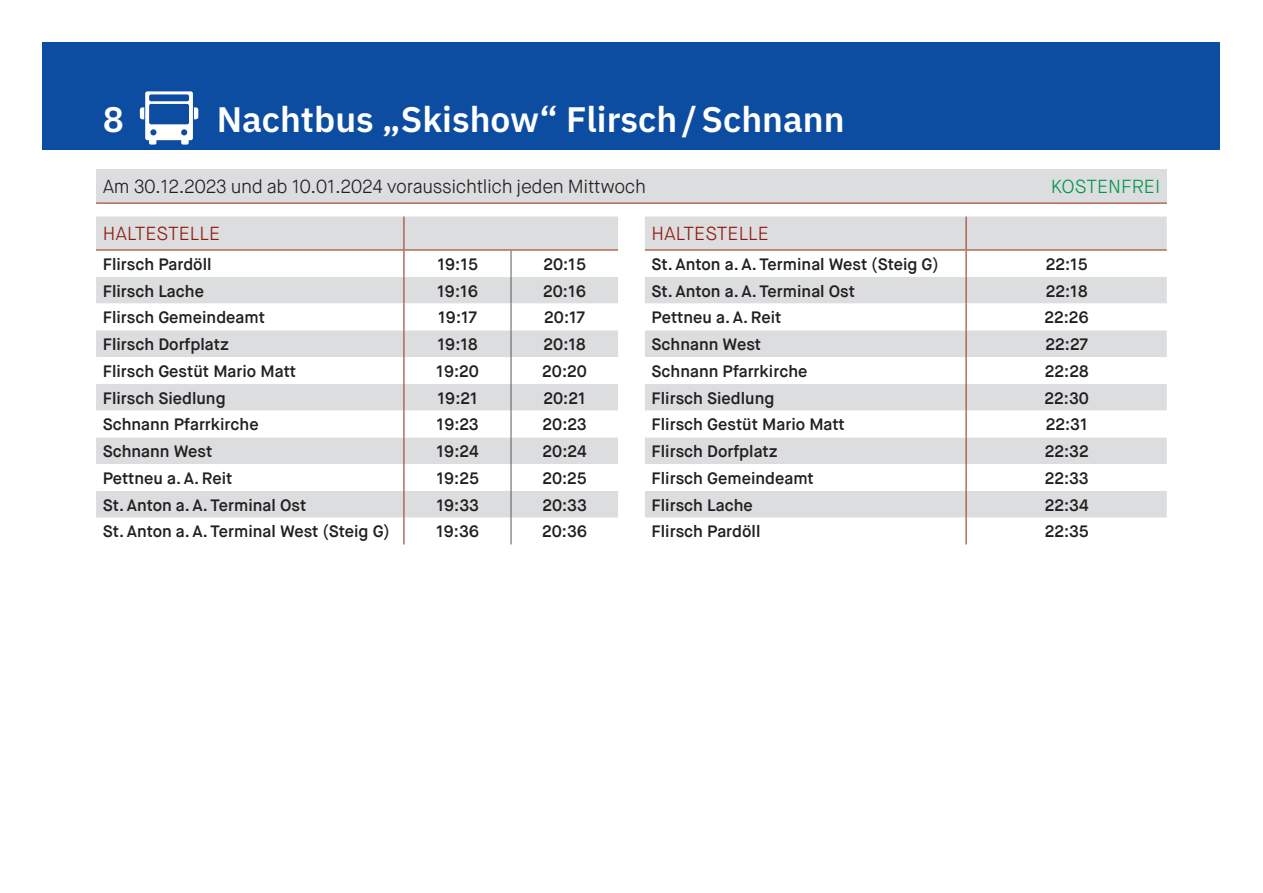
<style>
.page{position:relative;width:1263px;height:893px;background:#fff}
.page>*{position:absolute;margin:0;border:0;box-sizing:border-box;transform-origin:0 0}
.Plantitel{font:600 35.4px "IBM Plex Sans";color:#fff}
.t1{font:300 18.9px "Maison Neue";letter-spacing:-.02em;color:#231f20}
.t2{font:300 18.9px "Maison Neue";color:#911a0f}
.t3{font:300 18.9px "Maison Neue";color:#059749}
.Haltestellen{font:600 16.5px "Maison Neue";color:#231f20}
.Uhrzeit_Tabelle{font:600 16.5px "Maison Neue";color:#231f20}
</style>
<div class="page">
<div style="left:43px;top:43px;width:1177px;height:107px;background:#0d4da1"></div>
<svg style="left:140px;top:91px;width:58px;height:54px"></svg>
<div style="left:96px;top:170px;width:1071px;height:33px;background:#dcdddf"></div>
<hr style="left:96px;top:203px;width:1071px;height:1px;background:#a3462d">
<div style="left:96px;top:217px;width:522px;height:32px;background:#dcdddf"></div>
<hr style="left:403px;top:217px;width:1px;height:32px;background:#a3462d">
<hr style="left:96px;top:249px;width:308px;height:2px;background:#a3462d">
<hr style="left:404px;top:249px;width:107px;height:2px;background:#a3462d">
<hr style="left:511px;top:249px;width:107px;height:2px;background:#a3462d">
<svg style="left:96px;top:251px;width:522px;height:293px"></svg>
<div style="left:645px;top:217px;width:522px;height:301px;background:#dcdddf"></div>
<svg style="left:645px;top:251px;width:522px;height:240px"></svg>
<hr style="left:965px;top:217px;width:2px;height:32px;background:#a3462d">
<hr style="left:645px;top:249px;width:321px;height:2px;background:#a3462d">
<hr style="left:965px;top:251px;width:2px;height:26px;background:#a3462d">
<hr style="left:966px;top:249px;width:201px;height:2px;background:#a3462d">
<hr style="left:965px;top:277px;width:2px;height:27px;background:#a3462d">
<hr style="left:965px;top:304px;width:2px;height:26px;background:#a3462d">
<hr style="left:965px;top:330px;width:2px;height:27px;background:#a3462d">
<hr style="left:965px;top:357px;width:2px;height:27px;background:#a3462d">
<hr style="left:965px;top:384px;width:2px;height:27px;background:#a3462d">
<hr style="left:965px;top:411px;width:2px;height:26px;background:#a3462d">
<hr style="left:965px;top:437px;width:2px;height:27px;background:#a3462d">
<hr style="left:965px;top:464px;width:2px;height:27px;background:#a3462d">
<hr style="left:965px;top:491px;width:2px;height:27px;background:#a3462d">
<hr style="left:965px;top:518px;width:2px;height:26px;background:#a3462d">
<p class="Plantitel" style="left:103px;top:91px;width:23px">8</p>
<p class="Plantitel" style="left:217px;top:91px;width:629px">Nachtbus „Skishow“ Flirsch/Schnann</p>
<p class="t1" style="left:103px;top:175px;width:545px">Am 30.12.2023 und ab 10.01.2024 voraussichtlich jeden Mittwoch</p>
<p class="t3" style="left:1051px;top:175px;width:111px">KOSTENFREI</p>
<p class="t2" style="left:103px;top:222px;width:119px">HALTESTELLE</p>
<p class="Haltestellen" style="left:103px;top:254px;width:110px">Flirsch Pardöll</p>
<p class="Uhrzeit_Tabelle" style="left:437px;top:254px;width:42px">19:15</p>
<p class="Uhrzeit_Tabelle" style="left:543px;top:254px;width:44px">20:15</p>
<p class="Haltestellen" style="left:103px;top:280px;width:103px">Flirsch Lache</p>
<p class="Uhrzeit_Tabelle" style="left:437px;top:280px;width:43px">19:16</p>
<p class="Uhrzeit_Tabelle" style="left:543px;top:280px;width:44px">20:16</p>
<p class="Haltestellen" style="left:103px;top:307px;width:164px">Flirsch Gemeindeamt</p>
<p class="Uhrzeit_Tabelle" style="left:438px;top:307px;width:40px">19:17</p>
<p class="Uhrzeit_Tabelle" style="left:544px;top:307px;width:42px">20:17</p>
<p class="Haltestellen" style="left:103px;top:334px;width:128px">Flirsch Dorfplatz</p>
<p class="Uhrzeit_Tabelle" style="left:438px;top:334px;width:42px">19:18</p>
<p class="Uhrzeit_Tabelle" style="left:544px;top:334px;width:44px">20:18</p>
<p class="Haltestellen" style="left:103px;top:361px;width:195px">Flirsch Gestüt Mario Matt</p>
<p class="Uhrzeit_Tabelle" style="left:436px;top:361px;width:44px">19:20</p>
<p class="Uhrzeit_Tabelle" style="left:542px;top:361px;width:46px">20:20</p>
<p class="Haltestellen" style="left:103px;top:387px;width:124px">Flirsch Siedlung</p>
<p class="Uhrzeit_Tabelle" style="left:437px;top:387px;width:42px">19:21</p>
<p class="Uhrzeit_Tabelle" style="left:543px;top:387px;width:44px">20:21</p>
<p class="Haltestellen" style="left:103px;top:414px;width:157px">Schnann Pfarrkirche</p>
<p class="Uhrzeit_Tabelle" style="left:437px;top:414px;width:44px">19:23</p>
<p class="Uhrzeit_Tabelle" style="left:543px;top:414px;width:46px">20:23</p>
<p class="Haltestellen" style="left:103px;top:441px;width:111px">Schnann West</p>
<p class="Uhrzeit_Tabelle" style="left:437px;top:441px;width:44px">19:24</p>
<p class="Uhrzeit_Tabelle" style="left:543px;top:441px;width:46px">20:24</p>
<p class="Haltestellen" style="left:103px;top:468px;width:131px">Pettneu a. A. Reit</p>
<p class="Uhrzeit_Tabelle" style="left:436px;top:468px;width:44px">19:25</p>
<p class="Uhrzeit_Tabelle" style="left:542px;top:468px;width:46px">20:25</p>
<p class="Haltestellen" style="left:103px;top:495px;width:205px">St. Anton a. A. Terminal Ost</p>
<p class="Uhrzeit_Tabelle" style="left:436px;top:495px;width:44px">19:33</p>
<p class="Uhrzeit_Tabelle" style="left:542px;top:495px;width:46px">20:33</p>
<p class="Haltestellen" style="left:103px;top:521px;width:289px">St. Anton a. A. Terminal West (Steig G)</p>
<p class="Uhrzeit_Tabelle" style="left:436px;top:521px;width:45px">19:36</p>
<p class="Uhrzeit_Tabelle" style="left:542px;top:521px;width:47px">20:36</p>
<p class="t2" style="left:651px;top:222px;width:119px">HALTESTELLE</p>
<p class="Haltestellen" style="left:651px;top:254px;width:289px">St. Anton a. A. Terminal West (Steig G)</p>
<p class="Uhrzeit_Tabelle" style="left:1046px;top:254px;width:44px">22:15</p>
<p class="Haltestellen" style="left:651px;top:280px;width:205px">St. Anton a. A. Terminal Ost</p>
<p class="Uhrzeit_Tabelle" style="left:1046px;top:280px;width:43px">22:18</p>
<p class="Haltestellen" style="left:651px;top:307px;width:131px">Pettneu a. A. Reit</p>
<p class="Uhrzeit_Tabelle" style="left:1044px;top:307px;width:46px">22:26</p>
<p class="Haltestellen" style="left:651px;top:334px;width:111px">Schnann West</p>
<p class="Uhrzeit_Tabelle" style="left:1045px;top:334px;width:44px">22:27</p>
<p class="Haltestellen" style="left:651px;top:361px;width:157px">Schnann Pfarrkirche</p>
<p class="Uhrzeit_Tabelle" style="left:1045px;top:361px;width:45px">22:28</p>
<p class="Haltestellen" style="left:651px;top:387px;width:124px">Flirsch Siedlung</p>
<p class="Uhrzeit_Tabelle" style="left:1044px;top:387px;width:46px">22:30</p>
<p class="Haltestellen" style="left:651px;top:414px;width:195px">Flirsch Gestüt Mario Matt</p>
<p class="Uhrzeit_Tabelle" style="left:1046px;top:414px;width:43px">22:31</p>
<p class="Haltestellen" style="left:651px;top:441px;width:128px">Flirsch Dorfplatz</p>
<p class="Uhrzeit_Tabelle" style="left:1045px;top:441px;width:45px">22:32</p>
<p class="Haltestellen" style="left:651px;top:468px;width:164px">Flirsch Gemeindeamt</p>
<p class="Uhrzeit_Tabelle" style="left:1045px;top:468px;width:46px">22:33</p>
<p class="Haltestellen" style="left:651px;top:495px;width:103px">Flirsch Lache</p>
<p class="Uhrzeit_Tabelle" style="left:1045px;top:495px;width:45px">22:34</p>
<p class="Haltestellen" style="left:651px;top:521px;width:110px">Flirsch Pardöll</p>
<p class="Uhrzeit_Tabelle" style="left:1045px;top:521px;width:46px">22:35</p>
</div>
